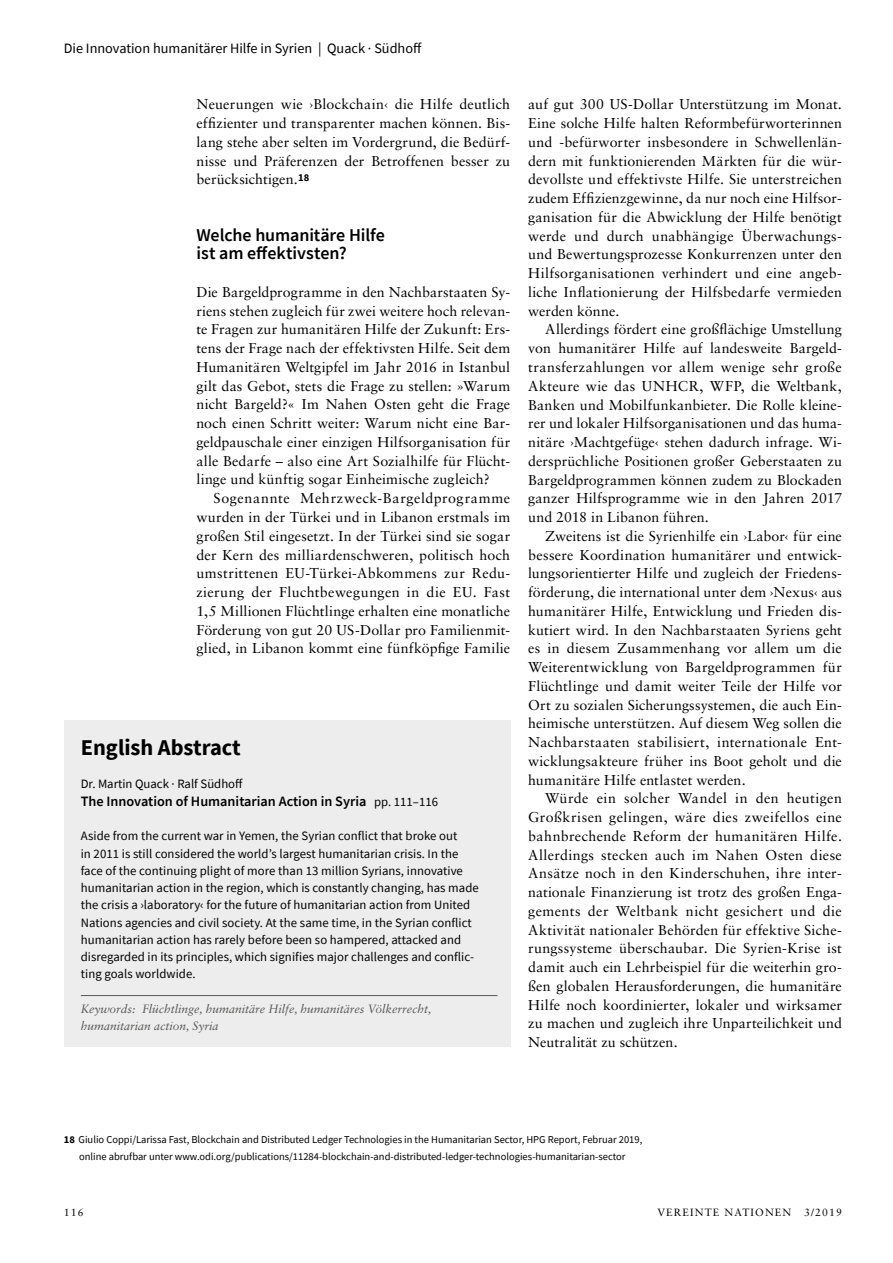
<style>
.page{position:relative;width:893px;height:1263px;background:#fff}
.page>*{position:absolute;margin:0;border:0;box-sizing:border-box;transform-origin:0 0}
.t1{font:700 22.5px "Source Sans Pro";color:#000}
.t2{font:600 18px/18.8px "Source Sans Pro";letter-spacing:-.005em;color:#000}
.t3{font:14.25px/18.8px "Sabon LT Std";letter-spacing:.01em;color:#000;text-align:justify}
.t4{font:14.25px "Source Sans Pro";color:#000}
.t5{font:600 14.25px "Source Sans Pro";color:#000}
.t6{font:12.75px/17.2px "Source Sans Pro";letter-spacing:.005em;color:#000}
.t7{font:italic 12px/17.2px "Sabon LT Std";color:#575756}
.t8{font:10.5px/16.5px "Source Sans Pro";color:#000;text-align:center}
.t9{font:10.5px "Sabon LT Std";letter-spacing:.11em;color:#000}
.s1{font-weight:400;font-size:12.75px}
.s2{font-weight:700}
</style>
<div class="page">
<div style="left:64px;top:721px;width:446px;height:326px;background:#ededed"></div>
<hr style="left:81px;top:995px;width:416px;height:1px;background:#575756">
<p class="t4" style="left:64px;top:39px;width:359px">Die Innovation humanitärer Hilfe in Syrien | Quack · Südhoff</p>
<p class="t3" style="left:196px;top:95px;width:315px">Neuerungen wie ›Blockchain‹ die Hilfe deutlich effizienter und transparenter machen können. Bis&shy;lang stehe aber selten im Vordergrund, die Bedürf&shy;nisse und Präferenzen der Betroffenen besser zu berücksichtigen.<sup>18</sup></p>
<p class="t2" style="left:196px;top:225px;width:190px">Welche humanitäre Hilfe ist am effektivsten?</p>
<p class="t3" style="left:196px;top:282px;width:315px">Die Bargeldprogramme in den Nachbarstaaten Sy&shy;riens stehen zugleich für zwei weitere hoch relevan&shy;te Fragen zur humanitären Hilfe der Zukunft: Ers&shy;tens der Frage nach der effektivsten Hilfe. Seit dem Humanitären Weltgipfel im Jahr 2016 in Istanbul gilt das Gebot, stets die Frage zu stellen: »Warum nicht Bargeld?« Im Nahen Osten geht die Frage noch einen Schritt weiter: Warum nicht eine Bar&shy;geldpauschale einer einzigen Hilfsorganisation für alle Bedarfe – also eine Art Sozialhilfe für Flücht&shy;linge und künftig sogar Einheimische zugleich?</p>
<p class="t3" style="left:196px;top:489px;width:315px;text-indent:17px">Sogenannte Mehrzweck-Bargeldprogramme wurden in der Türkei und in Libanon erstmals im großen Stil eingesetzt. In der Türkei sind sie sogar der Kern des milliardenschweren, politisch hoch umstrittenen EU-Türkei-Abkommens zur Redu&shy;zierung der Fluchtbewegungen in die EU. Fast 1,5 Millionen Flüchtlinge erhalten eine monatliche Förderung von gut 20 US-Dollar pro Familienmit&shy;glied, in Libanon kommt eine fünfköpfige Familie</p>
<h1 class="t1" style="left:81px;top:732px;width:162px">English Abstract</h1>
<p class="t6" style="left:81px;top:775px;width:164px">Dr. Martin Quack · Ralf Südhoff</p>
<p class="t5" style="left:81px;top:792px;width:359px">The Innovation of Humanitarian Action in Syria <span class="s1">pp. 111–116</span></p>
<p class="t6" style="left:81px;top:827px;width:400px">Aside from the current war in Yemen, the Syrian conflict that broke out<br>in 2011 is still considered the world’s largest humanitarian crisis. In the face of the continuing plight of more than 13 million Syrians, innovative humanitarian action in the region, which is constantly changing, has made the crisis a ›laboratory‹ for the future of humanitarian action from United Nations agencies and civil society. At the same time, in the Syrian conflict humanitarian action has rarely before been so hampered, attacked and disregarded in its principles, which signifies major challenges and conflic&shy;ting goals worldwide.</p>
<p class="t7" style="left:81px;top:1000px;width:352px">Keywords: Flüchtlinge, humanitäre Hilfe, humanitäres Völkerrecht, humanitarian action, Syria</p>
<p class="t3" style="left:528px;top:95px;width:315px">auf gut 300 US-Dollar Unterstützung im Monat.<br>Eine solche Hilfe halten Reformbefürworterinnen und -befürworter insbesondere in Schwellenlän&shy;dern mit funktionierenden Märkten für die wür&shy;devollste und effektivste Hilfe. Sie unterstreichen zudem Effizienzgewinne, da nur noch eine Hilfsor&shy;ganisation für die Abwicklung der Hilfe benötigt werde und durch unabhängige Überwachungs&shy;und Bewertungsprozesse Konkurrenzen unter den Hilfsorganisationen verhindert und eine angeb&shy;liche Inflationierung der Hilfsbedarfe vermieden werden könne.</p>
<p class="t3" style="left:528px;top:320px;width:315px;text-indent:17px">Allerdings fördert eine großflächige Umstellung von humanitärer Hilfe auf landesweite Bargeld&shy;transferzahlungen vor allem wenige sehr große Akteure wie das UNHCR, WFP, die Weltbank, Banken und Mobilfunkanbieter. Die Rolle kleine&shy;rer und lokaler Hilfsorganisationen und das huma&shy;nitäre ›Machtgefüge‹ stehen dadurch infrage. Wi&shy;dersprüchliche Positionen großer Geberstaaten zu Bargeldprogrammen können zudem zu Blockaden ganzer Hilfsprogramme wie in den Jahren 2017 und 2018 in Libanon führen.</p>
<p class="t3" style="left:528px;top:526px;width:315px;text-indent:17px">Zweitens ist die Syrienhilfe ein ›Labor‹ für eine bessere Koordination humanitärer und entwick&shy;lungsorientierter Hilfe und zugleich der Friedens&shy;förderung, die international unter dem ›Nexus‹ aus humanitärer Hilfe, Entwicklung und Frieden dis&shy;kutiert wird. In den Nachbarstaaten Syriens geht es in diesem Zusammenhang vor allem um die Weiterentwicklung von Bargeldprogrammen für Flüchtlinge und damit weiter Teile der Hilfe vor Ort zu sozialen Sicherungssystemen, die auch Ein&shy;heimische unterstützen. Auf diesem Weg sollen die Nachbarstaaten stabilisiert, internationale Ent&shy;wicklungsakteure früher ins Boot geholt und die humanitäre Hilfe entlastet werden.</p>
<p class="t3" style="left:528px;top:789px;width:315px;text-indent:17px">Würde ein solcher Wandel in den heutigen Großkrisen gelingen, wäre dies zweifellos eine bahnbrechende Reform der humanitären Hilfe.<br>Allerdings stecken auch im Nahen Osten diese -Ansätze noch in den Kinderschuhen, ihre inter&shy;nationale Finanzierung ist trotz des großen Enga&shy;gements der Weltbank nicht gesichert und die Aktivität nationaler Behörden für effektive Siche&shy;rungssysteme überschaubar. Die Syrien-Krise ist damit auch ein Lehrbeispiel für die weiterhin gro&shy;ßen globalen Herausforderungen, die humanitäre Hilfe noch koordinierter, lokaler und wirksamer zu machen und zugleich ihre Unparteilichkeit und Neutralität zu schützen.</p>
<p class="t8" style="left:64px;top:1131px;width:580px"><span class="s2">18</span> Giulio Coppi/Larissa Fast, Blockchain and Distributed Ledger Technologies in the Humanitarian Sector, HPG Report, Februar 2019, online abrufbar unter www.odi.org/publications/11284-blockchain-and-distributed-ledger-technologies-humanitarian-sector</p>
<p class="t9" style="left:64px;top:1206px;width:21px">116</p>
<p class="t9" style="left:657px;top:1206px;width:186px">Vereinte Nationen 3/2019</p>
</div>
